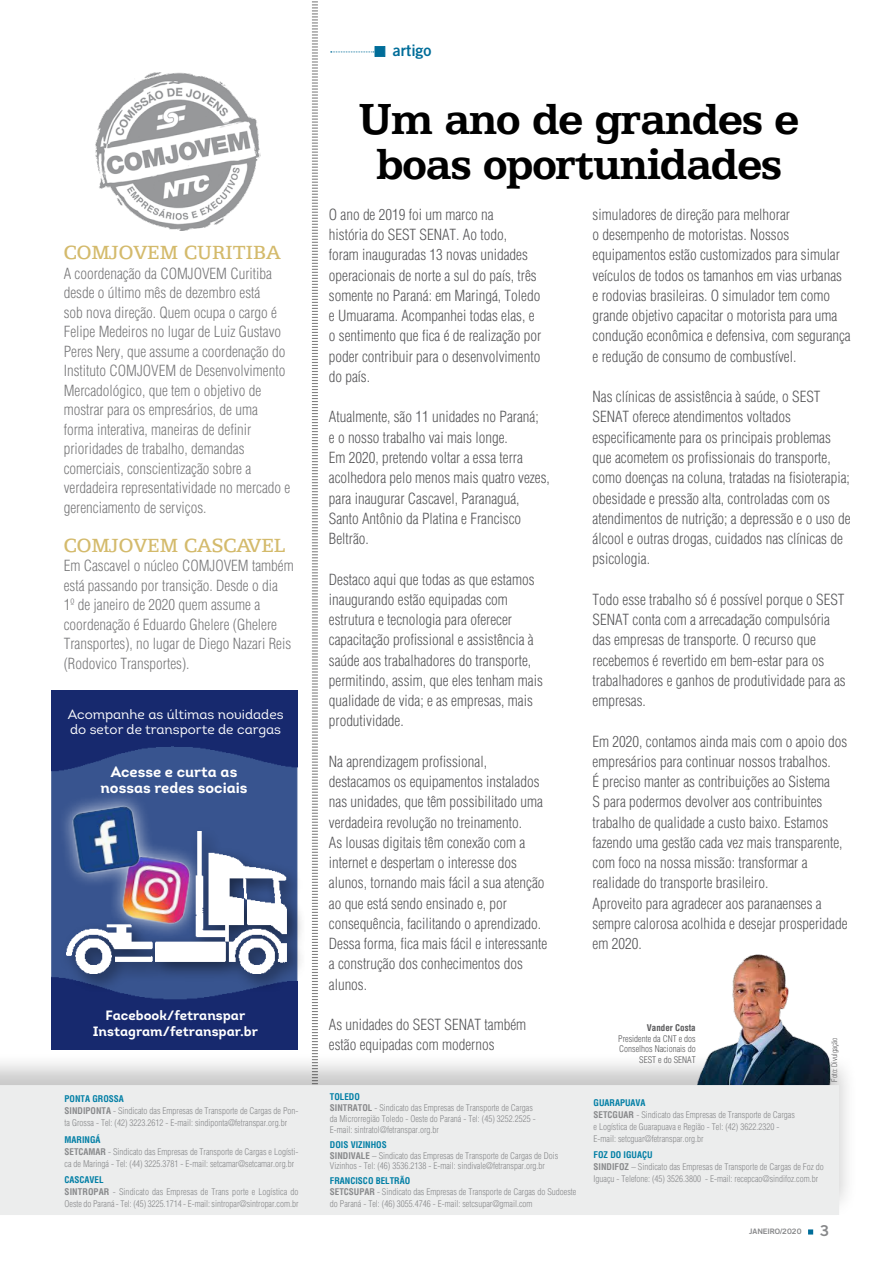
<style>
.page{position:relative;width:893px;height:1263px;background:#fff}
.page>*{position:absolute;margin:0;border:0;box-sizing:border-box;transform-origin:0 0}
.t1{font:700 45px/45px "ATF Antique";letter-spacing:-.02em;color:#000;text-align:center}
.t2{font:19.65px "ATF Antique";color:#c9a947}
.t3{font:300 condensed 15px/20.2px "Helvetica";color:#58585a}
.t4{font:15px/16.5px "Intro Bold Alt";color:#fff;text-align:center}
.t5{font:700 15px "Goethe Gothic";color:#006d99}
.t6{font:13.5px/15px "Intro Book Alt";color:#fff}
.t7{font:13.5px/16.2px "Intro Bold Alt";color:#fff;text-align:center}
.t8{font:300 condensed 9px/12px "Helvetica";color:#88898b}
.t9{font:300 condensed 9px/10.5px "Helvetica";color:#58585a;text-align:right}
.t10{font:700 condensed 9px "Helvetica";color:#58585a}
.t11{font:300 condensed 7.5px "Helvetica";color:#58585a}
.t12{font:700 7.5px "Goethe Gothic";color:#87888a}
.s1{font-weight:700;color:#007ea5}
.s2{font-weight:700}
.s3{font-size:15px}
</style>
<div class="page">
<svg style="left:808px;top:1229px;width:5px;height:5px"></svg>
<img style="left:714px;top:954px;width:111px;height:97px">
<div style="left:375px;top:46px;width:10px;height:11px;background:#006d99;border:1px solid #006d99"></div>
<svg style="left:331px;top:52px;width:43px;height:1px"></svg>
<svg style="left:312px;top:1px;width:6px;height:1050px"></svg>
<div style="left:0;top:1051px;width:858px;height:168px;background:#000;opacity:.22"></div>
<div style="left:0;top:1085px;width:839px;height:130px;background:#eceded"></div>
<svg style="left:51px;top:691px;width:246px;height:358px;background:#233879"></svg>
<img style="left:51px;top:690px;width:246px;height:89px">
<div style="left:59px;top:824px;width:247px;height:169px;background:#000;opacity:.5"></div>
<img style="left:66px;top:831px;width:226px;height:143px">
<div style="left:57px;top:790px;width:149px;height:150px;background:#fff;opacity:.75"></div>
<img style="left:118px;top:850px;width:77px;height:80px">
<img style="left:66px;top:800px;width:79px;height:80px">
<img style="left:95px;top:72px;width:166px;height:159px">
<h2 class="t2" style="left:64px;top:242px;width:218px">COMJOVEM CURITIBA</h2>
<p class="t3" style="left:64px;top:263px;width:228px;line-height:19.5px">A coordenação da COMJOVEM Curitiba desde o último mês de dezembro está<br>sob nova direção. Quem ocupa o cargo é Felipe Medeiros no lugar de Luiz Gustavo Peres Nery, que assume a coordenação do Instituto COMJOVEM de Desenvolvimento Mercadológico, que tem o objetivo de mostrar para os empresários, de uma forma interativa, maneiras de definir prioridades de trabalho, demandas comerciais, conscientização sobre a verdadeira representatividade no mercado e gerenciamento de serviços.</p>
<h2 class="t2" style="left:64px;top:534px;width:223px">COMJOVEM CASCAVEL</h2>
<p class="t3" style="left:64px;top:556px;width:231px;line-height:19.5px">Em Cascavel o núcleo COMJOVEM também está passando por transição. Desde o dia<br>1º de janeiro de 2020 quem assume a coordenação é Eduardo Ghelere (Ghelere Transportes), no lugar de Diego Nazari Reis (Rodovico Transportes).</p>
<p class="t6" style="left:68px;top:706px;width:217px">Acompanhe as últimas novidades do setor de transporte de cargas</p>
<p class="t4" style="left:100px;top:763px;width:149px">Acesse e curta as nossas redes sociais</p>
<p class="t7" style="left:93px;top:1007px;width:167px">Facebook/fetranspar<br>Instagram/fetranspar.br</p>
<p class="t8" style="left:65px;top:1093px;width:235px"><span class="s1">PONTA GROSSA<br></span><span class="s2">SINDIPONTA</span> - Sindicato das Empresas de Transporte de Cargas de Pon&shy;ta Grossa - Tel: (42) 3223.2612 - E-mail: sindiponta@fetranspar.org.br</p>
<p class="t8" style="left:65px;top:1133px;width:235px"><span class="s1">MARINGÁ<br></span><span class="s2">SETCAMAR</span> - Sindicato das Empresas de Transporte de Cargas e Logísti&shy;ca de Maringá - Tel: (44) 3225.3781 - E-mail: setcamar@setcamar.org.br</p>
<p class="t8" style="left:65px;top:1174px;width:235px"><span class="s1">CASCAVEL<br></span><span class="s2">SINTROPAR</span> - Sindicato das Empresas de Trans porte e Logística do<br>Oeste do Paraná - Tel: (45) 3225.1714 - E-mail: sintropar@sintropar.com.br</p>
<p class="t5" style="left:393px;top:41px;width:40px">artigo</p>
<h1 class="t1" style="left:359px;top:97px;width:442px">Um ano de grandes e boas oportunidades</h1>
<p class="t3" style="left:329px;top:204px;width:214px">O ano de 2019 foi um marco na<br>história do SEST SENAT. Ao todo,<br>foram inauguradas 13 novas unidades operacionais de norte a sul do país, três somente no Paraná: em Maringá, Toledo e Umuarama. Acompanhei todas elas, e o sentimento que fica é de realização por poder contribuir para o desenvolvimento do país.</p>
<p class="t3" style="left:329px;top:407px;width:223px">Atualmente, são 11 unidades no Paraná;<br>e o nosso trabalho vai mais longe.<br>Em 2020, pretendo voltar a essa terra acolhedora pelo menos mais quatro vezes, para inaugurar Cascavel, Paranaguá, Santo Antônio da Platina e Francisco Beltrão.</p>
<p class="t3" style="left:329px;top:569px;width:216px">Destaco aqui que todas as que estamos inaugurando estão equipadas com estrutura e tecnologia para oferecer capacitação profissional e assistência à saúde aos trabalhadores do transporte, permitindo, assim, que eles tenham mais qualidade de vida; e as empresas, mais produtividade.</p>
<p class="t3" style="left:329px;top:751px;width:220px">Na aprendizagem profissional, destacamos os equipamentos instalados nas unidades, que têm possibilitado uma verdadeira revolução no treinamento.<br>As lousas digitais têm conexão com a internet e despertam o interesse dos alunos, tornando mais fácil a sua atenção ao que está sendo ensinado e, por consequência, facilitando o aprendizado.<br>Dessa forma, fica mais fácil e interessante a construção dos conhecimentos dos alunos.</p>
<p class="t3" style="left:329px;top:1014px;width:199px">As unidades do SEST SENAT também estão equipadas com modernos</p>
<p class="t8" style="left:330px;top:1091px;width:207px;line-height:10.8px"><span class="s1">TOLEDO<br></span><span class="s2">SINTRATOL</span> - Sindicato das Empresas de Transporte de Cargas da Microrregião Toledo - Oeste do Paraná - Tel: (45) 3252.2525 - E-mail: sintratol@fetranspar.org.br</p>
<p class="t8" style="left:330px;top:1139px;width:230px;line-height:10.8px"><span class="s1">DOIS VIZINHOS<br></span><span class="s2">SINDIVALE</span> – Sindicato das Empresas de Transporte de Cargas de Dois<br>Vizinhos - Tel: (46) 3536.2138 - E-mail: sindivale@fetranspar.org.br</p>
<p class="t8" style="left:330px;top:1176px;width:248px;line-height:10.8px"><span class="s1">FRANCISCO BELTRÃO<br></span><span class="s2">SETCSUPAR</span> - Sindicato das Empresas de Transporte de Cargas do Sudoeste</p>
<p class="t8" style="left:330px;top:1198px;width:204px">do Paraná - Tel: (46) 3055.4746 - E-mail: setcsupar@gmail.com</p>
<p class="t3" style="left:592px;top:204px;width:260px">simuladores de direção para melhorar<br>o desempenho de motoristas. Nossos equipamentos estão customizados para simular veículos de todos os tamanhos em vias urbanas e rodovias brasileiras. O simulador tem como grande objetivo capacitar o motorista para uma condução econômica e defensiva, com segurança e redução de consumo de combustível.</p>
<p class="t3" style="left:592px;top:387px;width:260px">Nas clínicas de assistência à saúde, o SEST SENAT oferece atendimentos voltados especificamente para os principais problemas que acometem os profissionais do transporte, como doenças na coluna, tratadas na fisioterapia; obesidade e pressão alta, controladas com os atendimentos de nutrição; a depressão e o uso de álcool e outras drogas, cuidados nas clínicas de psicologia.</p>
<p class="t3" style="left:592px;top:589px;width:255px">Todo esse trabalho só é possível porque o SEST SENAT conta com a arrecadação compulsória das empresas de transporte. O recurso que recebemos é revertido em bem-estar para os trabalhadores e ganhos de produtividade para as empresas.</p>
<p class="t3" style="left:592px;top:731px;width:256px">Em 2020, contamos ainda mais com o apoio dos empresários para continuar nossos trabalhos.<br>É preciso manter as contribuições ao Sistema<br>S para podermos devolver aos contribuintes trabalho de qualidade a custo baixo. Estamos fazendo uma gestão cada vez mais transparente, com foco na nossa missão: transformar a realidade do transporte brasileiro.<br>Aproveito para agradecer aos paranaenses a sempre calorosa acolhida e desejar prosperidade em 2020.</p>
<p class="t10" style="left:647px;top:1023px;width:50px">Vander Costa</p>
<p class="t9" style="left:618px;top:1033px;width:79px">Presidente da CNT e dos<br>Conselhos Nacionais do<br>SEST e do SENAT</p>
<p class="t8" style="left:594px;top:1096px;width:203px"><span class="s1">GUARAPUAVA<br></span><span class="s2">SETCGUAR</span> - Sindicato das Empresas de Transporte de Cargas e Logística de Guarapuava e Região - Tel: (42) 3622.2320 - E-mail: setcguar@fetranspar.org.br</p>
<p class="t8" style="left:594px;top:1148px;width:232px"><span class="s1">FOZ DO IGUAÇU<br></span><span class="s2">SINDIFOZ</span> – Sindicato das Empresas de Transporte de Cargas de Foz do<br>Iguaçu - Telefone: (45) 3526.3800 - E-mail: recepcao@sindifoz.com.br</p>
<p class="t11" style="left:830px;top:1082px;width:46px;rotate:-90deg">Foto: Divulgação</p>
<p class="t12" style="left:749px;top:1227px;width:82px">JANEIRO/2020 <span class="s3">3</span></p>
</div>
